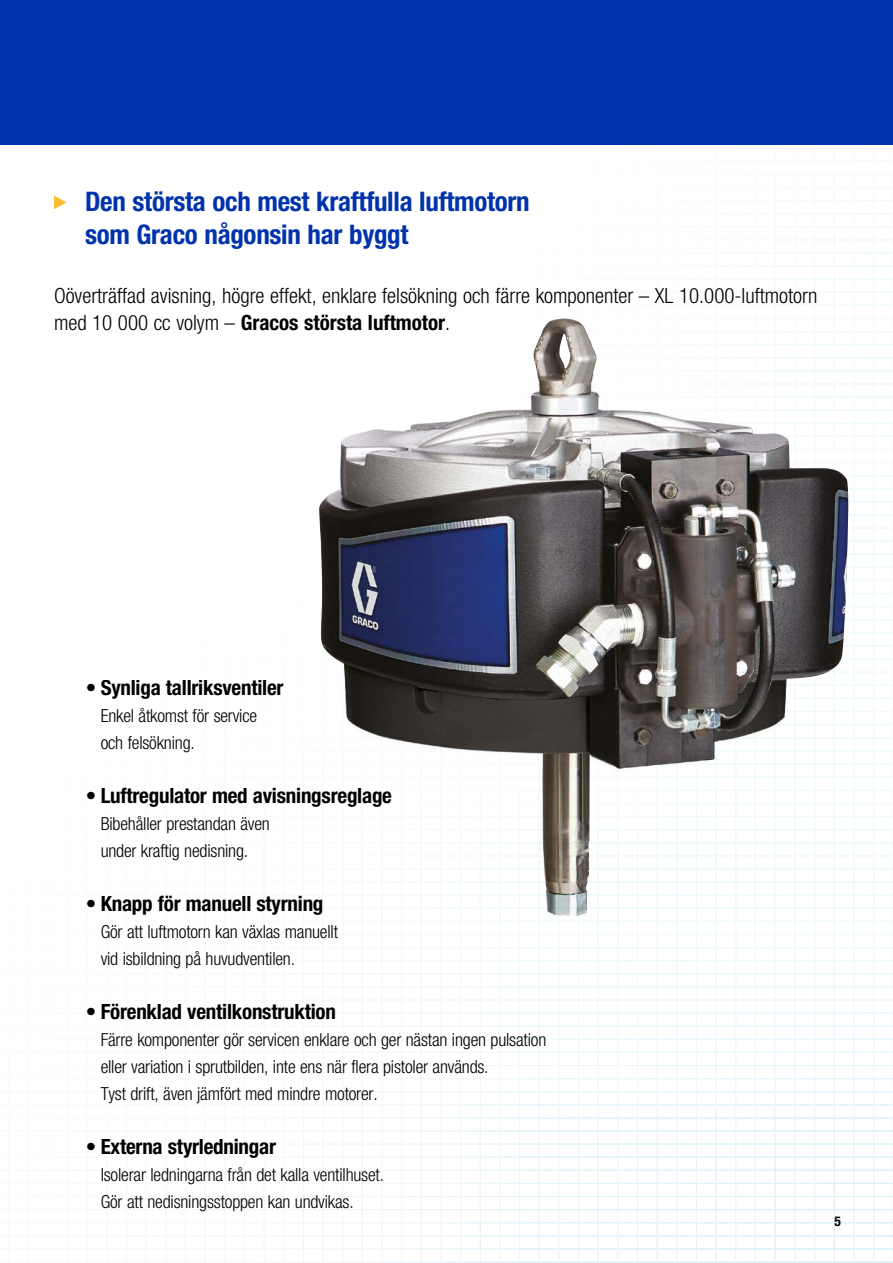
<style>
.page{position:relative;width:893px;height:1263px;background:#fff}
.page>*{position:absolute;margin:0;border:0;box-sizing:border-box;transform-origin:0 0}
.t1{font:700 condensed 27px/33px "Helvetica Neue LT Std";letter-spacing:-.01em;color:#0033ab}
.t2{font:700 condensed 21px "Helvetica Neue LT Std";letter-spacing:-.01em;color:#000}
.t3{font:300 condensed 21px/27px "Helvetica Neue LT Std";color:#000}
.t4{font:300 condensed 18px/27px "Helvetica Neue LT Std";letter-spacing:-.01em;color:#000}
.t5{font:700 condensed 13.5px "Helvetica Neue LT Std";color:#000}
.s1{font-weight:700}
</style>
<div class="page">
<img style="left:303px;top:383px;width:590px;height:723px">
<img style="left:693px;top:564px;width:200px;height:629px">
<div style="left:0;top:0;width:893px;height:145px;background:#0033ab"></div>
<img style="left:263px;top:320px;width:579px;height:639px">
<svg style="left:54px;top:196px;width:13px;height:13px"></svg>
<h1 class="t1" style="left:85px;top:184px;width:446px">Den största och mest kraftfulla luftmotorn som Graco någonsin har byggt</h1>
<p class="t3" style="left:54px;top:282px;width:765px">Oöverträffad avisning, högre effekt, enklare felsökning och färre komponenter – XL 10.000-luftmotorn med 10 000 cc volym – <span class="s1">Gracos största luftmotor</span>.</p>
<p class="t2" style="left:85px;top:675px;width:200px">• Synliga tallriksventiler</p>
<p class="t4" style="left:101px;top:702px;width:158px">Enkel åtkomst för service och felsökning.</p>
<p class="t2" style="left:85px;top:783px;width:308px">• Luftregulator med avisningsreglage</p>
<p class="t4" style="left:101px;top:810px;width:171px">Bibehåller prestandan även under kraftig nedisning.</p>
<p class="t2" style="left:85px;top:891px;width:240px">• Knapp för manuell styrning</p>
<p class="t4" style="left:101px;top:918px;width:239px">Gör att luftmotorn kan växlas manuellt vid isbildning på huvudventilen.</p>
<p class="t2" style="left:85px;top:999px;width:252px">• Förenklad ventilkonstruktion</p>
<p class="t4" style="left:101px;top:1026px;width:447px">Färre komponenter gör servicen enklare och ger nästan ingen pulsation eller variation i sprutbilden, inte ens när flera pistoler används.<br>Tyst drift, även jämfört med mindre motorer.</p>
<p class="t2" style="left:85px;top:1134px;width:193px">• Externa styrledningar</p>
<p class="t4" style="left:101px;top:1161px;width:285px">Isolerar ledningarna från det kalla ventilhuset.<br>Gör att nedisningsstoppen kan undvikas.</p>
<p class="t5" style="left:834px;top:1213px;width:8px">5</p>
</div>
